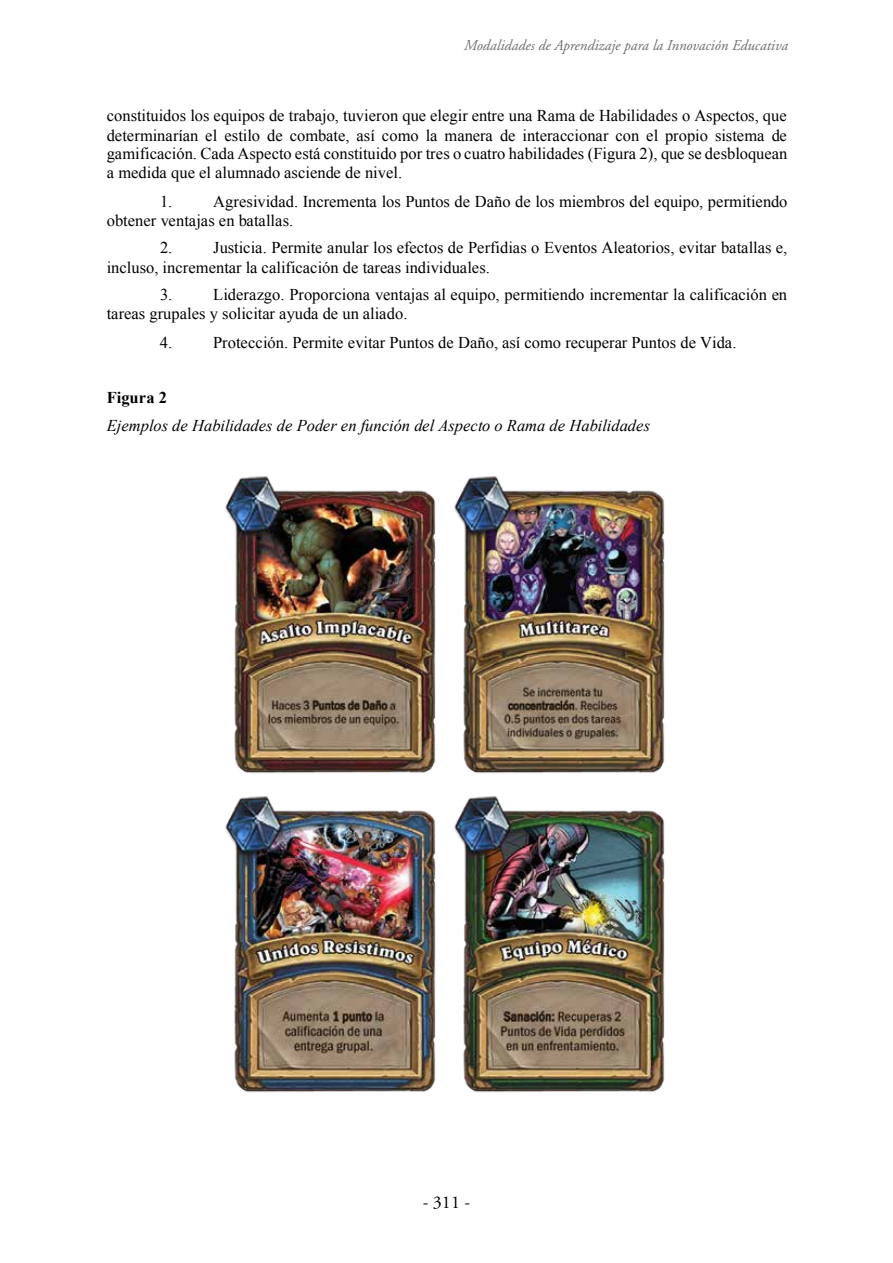
<style>
.page{position:relative;width:893px;height:1263px;background:#fff}
.page>*{position:absolute;margin:0;border:0;box-sizing:border-box;transform-origin:0 0}
.t1{font:18px "Adobe Garamond Pro";color:#000}
.t2{font:16.5px/19px "Times New Roman";color:#000}
.t3{font:italic 16.5px "Times New Roman";color:#000}
.t4{font:700 16.5px "Times New Roman";color:#000}
.t5{font:italic 15px "Adobe Garamond";color:#706f6f}
.s1{font-family:"Minion Pro"}
</style>
<div class="page">
<img style="left:225px;top:476px;width:440px;height:298px">
<img style="left:225px;top:796px;width:440px;height:297px">
<p class="t5" style="left:464px;top:38px;width:326px">Modalidades de Aprendizaje para la Innovación Educativa</p>
<p class="t2" style="left:107px;top:106px;width:682px;text-align:justify">constituidos los equipos de trabajo, tuvieron que elegir entre una Rama de Habilidades o Aspectos, que determinarían el estilo de combate, así como la manera de interaccionar con el propio sistema de gamificación. Cada Aspecto está constituido por tres o cuatro habilidades (Figura 2), que se desbloquean a medida que el alumnado asciende de nivel.</p>
<p class="t2" style="left:160px;top:191px;width:14px">1.</p>
<p class="t2" style="left:107px;top:191px;width:682px;text-indent:106px">Agresividad. Incrementa los Puntos de Daño de los miembros del equipo, permitiendo obtener ventajas en batallas.</p>
<p class="t2" style="left:160px;top:238px;width:14px">2.</p>
<p class="t2" style="left:107px;top:238px;width:682px;text-indent:106px">Justicia. Permite anular los efectos de Perfidias o Eventos Aleatorios, evitar batallas e, incluso, incrementar la calificación de tareas individuales.</p>
<p class="t2" style="left:160px;top:285px;width:14px">3.</p>
<p class="t2" style="left:107px;top:285px;width:682px;text-indent:107px">Liderazgo. Proporciona ventajas al equipo, permitiendo incrementar la calificación en tareas grupales y solicitar ayuda de un aliado.</p>
<p class="t2" style="left:160px;top:332px;width:14px">4.</p>
<p class="t2" style="left:213px;top:332px;width:525px">Protección. Permite evitar Puntos de Daño, así como recuperar Puntos de Vida.</p>
<p class="t4" style="left:107px;top:386px;width:62px">Figura 2</p>
<p class="t3" style="left:107px;top:414px;width:545px">Ejemplos de Habilidades de Poder en función del Aspecto o Rama de Habilidades</p>
<p class="t1" style="left:422px;top:1191px;width:49px"><span class="s1">-</span> 311 <span class="s1">-</span></p>
</div>
